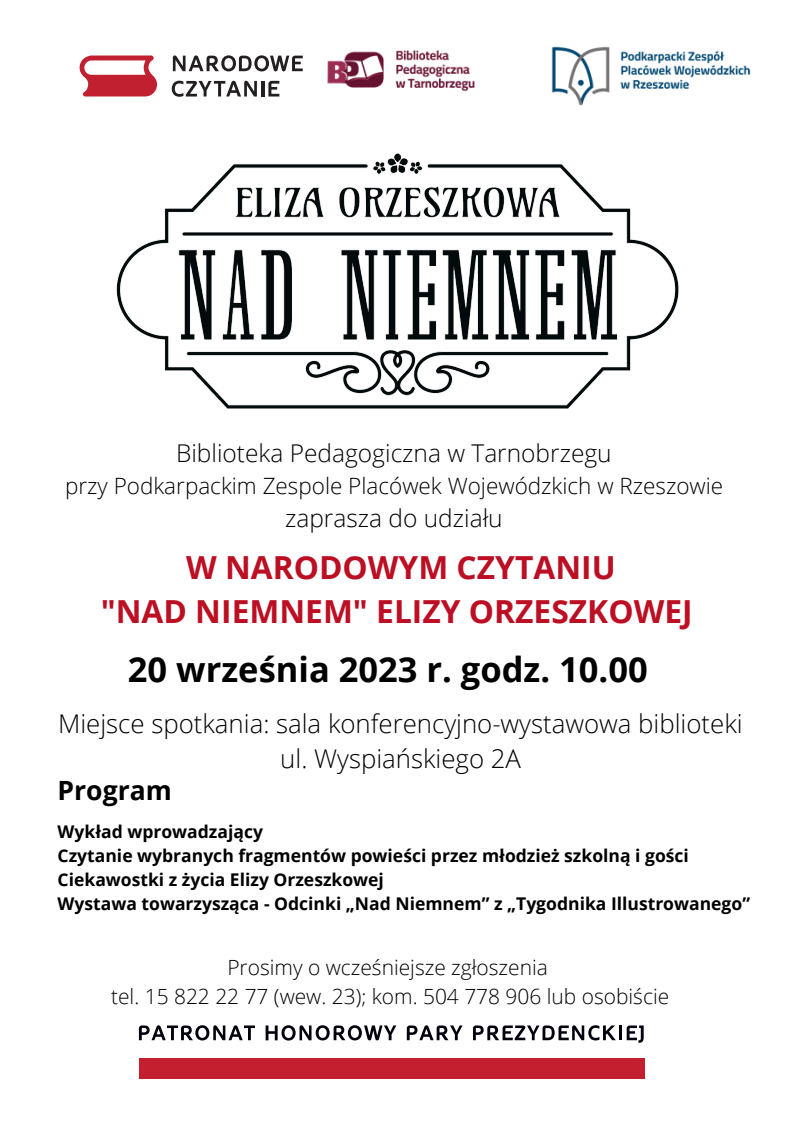
<style>
.page{position:relative;width:794px;height:1134px;background:#fff}
.page>*{position:absolute;margin:0;border:0;box-sizing:border-box;transform-origin:0 0}
.t1{font:700 34.48px "Open Sans";color:#000}
.t2{font:700 31.76px "Open Sans";color:#bc0f23}
.t3{font:700 26.52px "Open Sans";color:#000}
.t4{font:300 25.8px "Open Sans";color:#000}
.t5{font:300 24.48px "Open Sans";color:#000}
.t6{font:300 22.48px "Open Sans";color:#000}
.t7{font:300 20.96px "Open Sans";color:#000}
.t8{font:700 17.52px "Open Sans";color:#000}
</style>
<div class="page">
<svg style="left:80px;top:56px;width:77px;height:41px"></svg>
<svg style="left:139px;top:1025px;width:116px;height:15px"></svg>
<svg style="left:172px;top:81px;width:85px;height:16px"></svg>
<hr style="left:261px;top:81px;width:3px;height:16px;background:#231f20">
<svg style="left:268px;top:81px;width:11px;height:16px"></svg>
<svg style="left:173px;top:55px;width:130px;height:16px"></svg>
<svg style="left:265px;top:1025px;width:131px;height:16px"></svg>
<svg style="left:407px;top:1025px;width:55px;height:15px"></svg>
<svg style="left:473px;top:1025px;width:142px;height:15px"></svg>
<hr style="left:618px;top:1025px;width:3px;height:15px;background:#00010d">
<div style="left:139px;top:1058px;width:505px;height:21px;background:#c41f2f"></div>
<svg style="left:626px;top:1025px;width:17px;height:18px"></svg>
<img style="left:116px;top:153px;width:563px;height:256px">
<img style="left:327px;top:46px;width:424px;height:60px">
<p class="t5" style="left:176px;top:436px;width:437px">Biblioteka Pedagogiczna w Tarnobrzegu</p>
<p class="t6" style="left:65px;top:470px;width:659px">przy Podkarpackim Zespole Placówek Wojewódzkich w Rzeszowie</p>
<p class="t5" style="left:285px;top:501px;width:219px">zaprasza do udziału</p>
<p class="t2" style="left:186px;top:545px;width:431px">W NARODOWYM CZYTANIU</p>
<p class="t2" style="left:101px;top:589px;width:593px">"NAD NIEMNEM" ELIZY ORZESZKOWEJ</p>
<p class="t1" style="left:128px;top:646px;width:521px">20 września 2023 r. godz. 10.00</p>
<p class="t4" style="left:58px;top:705px;width:686px">Miejsce spotkania: sala konferencyjno-wystawowa biblioteki</p>
<p class="t4" style="left:280px;top:741px;width:242px">ul. Wyspiańskiego 2A</p>
<p class="t3" style="left:58px;top:771px;width:116px">Program</p>
<p class="t8" style="left:58px;top:819px;width:207px">Wykład wprowadzający</p>
<p class="t8" style="left:58px;top:843px;width:632px">Czytanie wybranych fragmentów powieści przez młodzież szkolną i gości</p>
<p class="t8" style="left:58px;top:868px;width:328px">Ciekawostki z życia Elizy Orzeszkowej</p>
<p class="t8" style="left:58px;top:892px;width:694px">Wystawa towarzysząca - Odcinki „Nad Niemnem” z „Tygodnika Illustrowanego”</p>
<p class="t7" style="left:227px;top:953px;width:322px">Prosimy o wcześniejsze zgłoszenia</p>
<p class="t7" style="left:111px;top:982px;width:559px">tel. 15 822 22 77 (wew. 23); kom. 504 778 906 lub osobiście</p>
</div>
